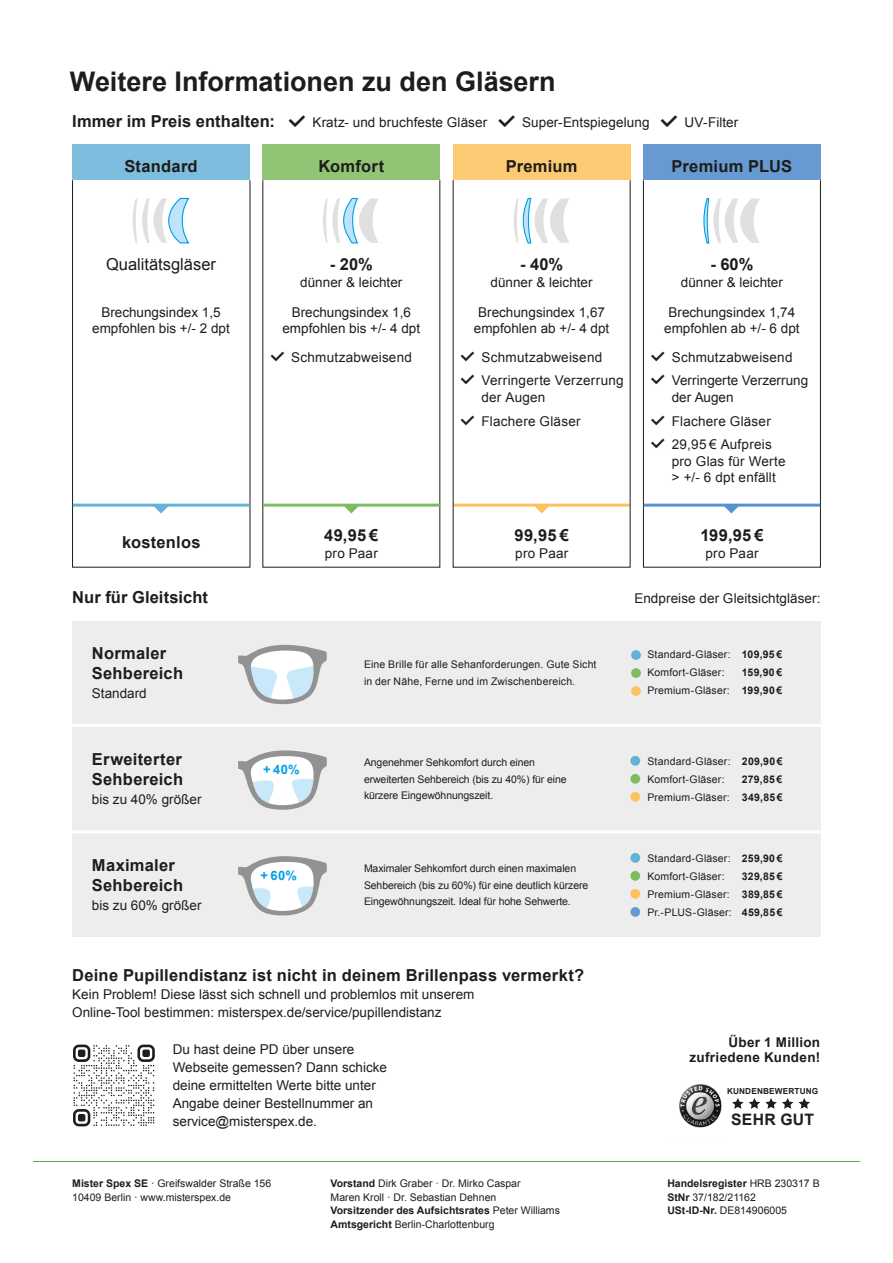
<style>
.page{position:relative;width:893px;height:1263px;background:#fff}
.page>*{position:absolute;margin:0;border:0;box-sizing:border-box;transform-origin:0 0}
.t1{font:700 27px "Arial";color:#1d1d1b}
.t2{font:700 16.5px/19.5px "Arial";letter-spacing:.015em;color:#1d1d1b}
.t3{font:16.5px "Arial";color:#1d1d1b}
.t4{font:700 15.75px "Arial";letter-spacing:.015em;color:#1d1d1b}
.t5{font:13.5px/16.5px "Arial";color:#1d1d1b;text-align:center}
.t6{font:13.5px/16.5px "Arial";letter-spacing:.02em;color:#1d1d1b}
.t7{font:700 13.5px/15px "Arial";letter-spacing:.025em;color:#1d1d1b;text-align:right}
.t8{font:700 12.9px "Arial";color:#009fe3}
.t9{font:10.5px/13.5px "Arial";color:#1d1d1b}
.t10{font:700 10.5px "Arial";letter-spacing:.02em;color:#1d1d1b}
.t11{font:700 8.25px "Arial";letter-spacing:.015em;color:#1d1d1b}
.s1{font-weight:700;font-size:16.5px}
.s2{font-family:"msx intershop font";font-size:16.5px}
.s3{font-family:"msx intershop font"}
.s4{font-weight:700}
</style>
<div class="page">
<svg style="left:72px;top:180px;width:178px;height:388px"></svg>
<svg style="left:262px;top:180px;width:178px;height:388px"></svg>
<svg style="left:643px;top:180px;width:178px;height:388px"></svg>
<div style="left:72px;top:621px;width:749px;height:315px;background:#ededed"></div>
<div style="left:631px;top:686px;width:10px;height:10px;background:#fcc25e;border-radius:50%"></div>
<div style="left:631px;top:668px;width:10px;height:10px;background:#7dbd60;border-radius:50%"></div>
<div style="left:631px;top:650px;width:10px;height:10px;background:#62b3d7;border-radius:50%"></div>
<div style="left:630px;top:792px;width:10px;height:10px;background:#fcc25e;border-radius:50%"></div>
<div style="left:630px;top:774px;width:10px;height:10px;background:#7dbd60;border-radius:50%"></div>
<div style="left:630px;top:756px;width:10px;height:10px;background:#62b3d7;border-radius:50%"></div>
<div style="left:630px;top:889px;width:10px;height:10px;background:#fcc25e;border-radius:50%"></div>
<div style="left:630px;top:907px;width:10px;height:10px;background:#679ad2;border-radius:50%"></div>
<div style="left:630px;top:871px;width:10px;height:10px;background:#7dbd60;border-radius:50%"></div>
<div style="left:630px;top:853px;width:10px;height:10px;background:#62b3d7;border-radius:50%"></div>
<svg style="left:238px;top:645px;width:89px;height:59px"></svg>
<svg style="left:238px;top:856px;width:89px;height:59px"></svg>
<svg style="left:238px;top:750px;width:89px;height:60px"></svg>
<hr style="left:50px;top:724px;width:793px;height:3px;background:#fff">
<hr style="left:50px;top:830px;width:793px;height:3px;background:#fff">
<div style="left:72px;top:144px;width:178px;height:36px;background:#7ebddd"></div>
<div style="left:263px;top:144px;width:177px;height:36px;background:#91c575"></div>
<div style="left:643px;top:144px;width:178px;height:36px;background:#679ad2"></div>
<hr style="left:263px;top:504px;width:177px;height:3px;background:#7dbd60">
<svg style="left:342px;top:506px;width:18px;height:7px"></svg>
<hr style="left:73px;top:504px;width:176px;height:3px;background:#62b3d7">
<svg style="left:152px;top:506px;width:18px;height:7px"></svg>
<hr style="left:644px;top:504px;width:176px;height:3px;background:#5893cf">
<svg style="left:722px;top:506px;width:18px;height:7px"></svg>
<svg style="left:453px;top:180px;width:178px;height:388px"></svg>
<div style="left:453px;top:144px;width:177px;height:36px;background:#fdca74"></div>
<svg style="left:133px;top:197px;width:57px;height:47px"></svg>
<svg style="left:323px;top:198px;width:56px;height:46px"></svg>
<svg style="left:514px;top:197px;width:56px;height:47px"></svg>
<svg style="left:703px;top:197px;width:57px;height:47px"></svg>
<hr style="left:33px;top:1161px;width:827px;height:1px;background:#49ad3d">
<img style="left:679px;top:1084px;width:43px;height:44px">
<svg style="left:732px;top:1098px;width:78px;height:11px"></svg>
<svg style="left:73px;top:1044px;width:82px;height:82px"></svg>
<h1 class="t1" style="left:70px;top:63px;width:487px">Weitere Informationen zu den Gläsern</h1>
<p class="t5" style="left:72px;top:114px;width:667px"><span class="s1">Immer im Preis enthalten:</span> <span class="s2">✓</span> Kratz- und bruchfeste Gläser <span class="s2">✓</span> Super-Entspiegelung <span class="s2">✓</span> UV-Filter</p>
<h2 class="t2" style="left:124px;top:157px;width:75px">Standard</h2>
<h2 class="t2" style="left:318px;top:157px;width:67px">Komfort</h2>
<h2 class="t2" style="left:506px;top:157px;width:73px">Premium</h2>
<h2 class="t2" style="left:672px;top:157px;width:122px">Premium PLUS</h2>
<h2 class="t3" style="left:106px;top:253px;width:112px">Qualitätsgläser</h2>
<p class="t5" style="left:92px;top:304px;width:139px">Brechungsindex 1,5 empfohlen bis +/- 2 dpt</p>
<h2 class="t2" style="left:330px;top:255px;width:45px">- 20%</h2>
<p class="t5" style="left:300px;top:274px;width:104px">dünner &amp; leichter</p>
<p class="t5" style="left:282px;top:304px;width:139px">Brechungsindex 1,6 empfohlen bis +/- 4 dpt</p>
<p class="t5" style="left:271px;top:349px;width:143px"><span class="s3">✓</span> Schmutzabweisend</p>
<h2 class="t2" style="left:520px;top:255px;width:45px">- 40%</h2>
<p class="t5" style="left:491px;top:274px;width:104px">dünner &amp; leichter</p>
<p class="t5" style="left:474px;top:304px;width:137px">Brechungsindex 1,67 empfohlen ab +/- 4 dpt</p>
<p class="t5" style="left:461px;top:349px;width:143px"><span class="s3">✓</span> Schmutzabweisend</p>
<p class="t6" style="left:481px;top:372px;width:144px;text-indent:-21px"><span class="s3">✓</span> Verringerte Verzerrung der Augen</p>
<p class="t5" style="left:461px;top:413px;width:121px"><span class="s3">✓</span> Flachere Gläser</p>
<h2 class="t2" style="left:710px;top:255px;width:45px">- 60%</h2>
<p class="t5" style="left:681px;top:274px;width:104px">dünner &amp; leichter</p>
<p class="t5" style="left:664px;top:304px;width:137px">Brechungsindex 1,74 empfohlen ab +/- 6 dpt</p>
<p class="t5" style="left:651px;top:349px;width:143px"><span class="s3">✓</span> Schmutzabweisend</p>
<p class="t5" style="left:672px;top:372px;width:138px;text-align:left;text-indent:-21px"><span class="s3">✓</span> Verringerte Verzerrung der Augen</p>
<p class="t5" style="left:651px;top:413px;width:121px"><span class="s3">✓</span> Flachere Gläser</p>
<p class="t5" style="left:672px;top:436px;width:115px;text-align:left;text-indent:-21px"><span class="s3">✓</span> 29,95 € Aufpreis pro Glas für Werte &gt; +/- 6 dpt enfällt</p>
<h2 class="t2" style="left:122px;top:533px;width:80px">kostenlos</h2>
<h2 class="t2" style="left:324px;top:526px;width:56px">49,95 €</h2>
<p class="t5" style="left:325px;top:545px;width:55px">pro Paar</p>
<h2 class="t2" style="left:515px;top:526px;width:56px">99,95 €</h2>
<p class="t5" style="left:515px;top:545px;width:55px">pro Paar</p>
<h2 class="t2" style="left:700px;top:526px;width:65px">199,95 €</h2>
<p class="t5" style="left:705px;top:545px;width:55px">pro Paar</p>
<h2 class="t2" style="left:72px;top:588px;width:137px">Nur für Gleitsicht</h2>
<p class="t5" style="left:634px;top:590px;width:188px">Endpreise der Gleitsichtgläser:</p>
<h2 class="t2" style="left:92px;top:644px;width:93px">Normaler<br>Sehbereich</h2>
<p class="t5" style="left:92px;top:685px;width:56px">Standard</p>
<p class="t9" style="left:364px;top:656px;width:234px;line-height:16.5px">Eine Brille für alle Sehanforderungen. Gute Sicht in der Nähe, Ferne und im Zwischenbereich.</p>
<p class="t9" style="left:647px;top:648px;width:136px">Standard-Gläser: <span class="s4">109,95 €</span></p>
<p class="t9" style="left:647px;top:666px;width:79px">Komfort-Gläser:</p>
<p class="t10" style="left:742px;top:666px;width:42px">159,90 €</p>
<p class="t9" style="left:647px;top:684px;width:137px">Premium-Gläser: <span class="s4">199,90 €</span></p>
<h2 class="t2" style="left:92px;top:750px;width:93px">Erweiterter<br>Sehbereich</h2>
<p class="t5" style="left:92px;top:792px;width:111px">bis zu 40% größer</p>
<h2 class="t2" style="left:92px;top:856px;width:93px">Maximaler<br>Sehbereich</h2>
<p class="t5" style="left:92px;top:897px;width:111px">bis zu 60% größer</p>
<p class="t8" style="left:263px;top:761px;width:38px">+ 40%</p>
<p class="t9" style="left:364px;top:754px;width:204px;line-height:16.5px">Angenehmer Sehkomfort durch einen erweiterten Sehbereich (bis zu 40%) für eine kürzere Eingewöhnungszeit.</p>
<p class="t8" style="left:261px;top:866px;width:38px">+ 60%</p>
<p class="t9" style="left:364px;top:860px;width:226px;line-height:16.5px">Maximaler Sehkomfort durch einen maximalen<br>Sehbereich (bis zu 60%) für eine deutlich kürzere<br>Eingewöhnungszeit. Ideal für hohe Sehwerte.</p>
<p class="t2" style="left:72px;top:966px;width:513px">Deine Pupillendistanz ist nicht in deinem Brillenpass vermerkt?</p>
<p class="t5" style="left:72px;top:986px;width:404px">Kein Problem! Diese lässt sich schnell und problemlos mit unserem</p>
<p class="t5" style="left:72px;top:1004px;width:371px">Online-Tool bestimmen: misterspex.de/service/pupillendistanz</p>
<p class="t5" style="left:173px;top:1041px;width:216px;line-height:18px;text-align:left">Du hast deine PD über unsere<br>Webseite gemessen? Dann schicke deine ermittelten Werte bitte unter<br>Angabe deiner Bestellnummer an</p>
<p class="t5" style="left:173px;top:1113px;width:146px">service@misterspex.de.</p>
<p class="t9" style="left:647px;top:754px;width:137px">Standard-Gläser: <span class="s4">209,90 €</span></p>
<p class="t9" style="left:647px;top:772px;width:79px">Komfort-Gläser:</p>
<p class="t10" style="left:742px;top:772px;width:42px">279,85 €</p>
<p class="t9" style="left:647px;top:790px;width:137px">Premium-Gläser: <span class="s4">349,85 €</span></p>
<p class="t9" style="left:647px;top:851px;width:137px">Standard-Gläser: <span class="s4">259,90 €</span></p>
<p class="t9" style="left:647px;top:869px;width:79px">Komfort-Gläser:</p>
<p class="t10" style="left:742px;top:869px;width:42px">329,85 €</p>
<p class="t9" style="left:647px;top:887px;width:137px">Premium-Gläser: <span class="s4">389,85 €</span></p>
<p class="t9" style="left:647px;top:905px;width:137px">Pr.-PLUS-Gläser: <span class="s4">459,85 €</span></p>
<p class="t7" style="left:689px;top:1036px;width:132px">Über 1 Million zufriedene Kunden!</p>
<p class="t11" style="left:727px;top:1085px;width:93px">KUNDENBEWERTUNG</p>
<h3 class="t4" style="left:731px;top:1109px;width:84px">SEHR GUT</h3>
<p class="t9" style="left:331px;top:1177px;width:231px"><span class="s4">Vorstand</span> Dirk Graber · Dr. Mirko Caspar<br>Maren Kroll · Dr. Sebastian Dehnen <span class="s4">Vorsitzender des Aufsichtsrates</span> Peter Williams <span class="s4">Amtsgericht</span> Berlin-Charlottenburg</p>
<p class="t9" style="left:72px;top:1177px;width:200px"><span class="s4">Mister Spex SE</span> · Greifswalder Straße 156<br>10409 Berlin · www.misterspex.de</p>
<p class="t9" style="left:667px;top:1177px;width:154px"><span class="s4">Handelsregister</span> HRB 230317 B<br><span class="s4">StNr</span> 37/182/21162<br><span class="s4">USt-ID-Nr.</span> DE814906005</p>
</div>
